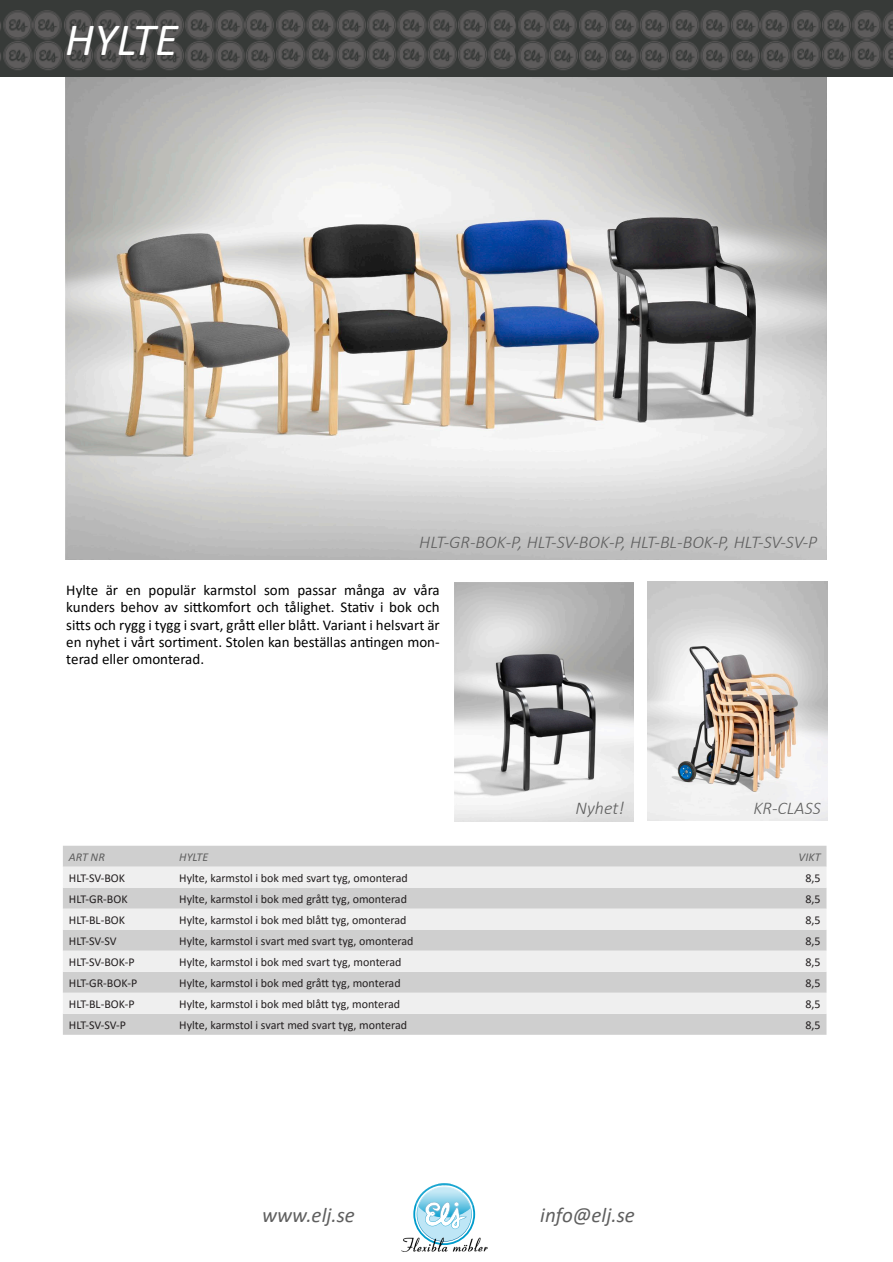
<style>
.page{position:relative;width:893px;height:1262px;background:#fff}
.page>*{position:absolute;margin:0;border:0;box-sizing:border-box;transform-origin:0 0}
.t1{font:italic 46.5px "Calibri";color:#fff}
.Paragraph_Style_2{font:italic 21px "Calibri";color:#5f5f5f}
.Paragraph_Style_6{font:italic 300 18px "Calibri";color:#5f5f5f}
.Paragraph_Style_21{font:15px/17.2px "Calibri";color:#000;text-align:justify}
.Table_cell{font:12px "Calibri";color:#231f20}
.Table_right_column{font:12px "Calibri";color:#231f20}
.Table_cell-2{font:italic 12px "Calibri";color:#5f5f5f}
.Table_right_column-2{font:italic 12px "Calibri";color:#5f5f5f}
</style>
<div class="page">
<img style="left:65px;top:76px;width:761px;height:483px">
<img style="left:454px;top:582px;width:179px;height:240px">
<img style="left:647px;top:581px;width:180px;height:240px">
<div style="left:63px;top:845px;width:763px;height:189px;background:#cfcfcf"></div>
<svg style="left:63px;top:866px;width:763px;height:147px;fill:#efefef"></svg>
<img style="left:0;top:0;width:515px;height:76px">
<img style="left:515px;top:0;width:377px;height:76px">
<svg style="left:415px;top:1183px;width:58px;height:20px"></svg>
<img style="left:401px;top:1203px;width:87px;height:49px">
<p class="t1" style="left:65px;top:8px;width:114px">HYLTE</p>
<p class="Paragraph_Style_6" style="left:419px;top:530px;width:399px">HLT-GR-BOK-P, HLT-SV-BOK-P, HLT-BL-BOK-P, HLT-SV-SV-P</p>
<p class="Paragraph_Style_21" style="left:66px;top:581px;width:375px">Hylte är en populär karmstol som passar många av våra kunders behov av sittkomfort och tålighet. Stativ i bok och sitts och rygg i tygg i svart, grått eller blått. Variant i helsvart är en nyhet i vårt sortiment. Stolen kan beställas antingen mon&shy;terad eller omonterad.</p>
<p class="Paragraph_Style_6" style="left:575px;top:796px;width:50px">Nyhet!</p>
<p class="Paragraph_Style_6" style="left:753px;top:796px;width:69px">KR-CLASS</p>
<p class="Table_cell-2" style="left:69px;top:848px;width:37px">ART NR</p>
<p class="Table_cell-2" style="left:179px;top:848px;width:31px">HYLTE</p>
<p class="Table_right_column-2" style="left:798px;top:848px;width:23px">VIKT</p>
<p class="Table_cell" style="left:69px;top:869px;width:58px">HLT-SV-BOK</p>
<p class="Table_cell" style="left:179px;top:869px;width:230px">Hylte, karmstol i bok med svart tyg, omonterad</p>
<p class="Table_right_column" style="left:805px;top:869px;width:17px">8,5</p>
<p class="Table_cell" style="left:69px;top:890px;width:60px">HLT-GR-BOK</p>
<p class="Table_cell" style="left:179px;top:890px;width:229px">Hylte, karmstol i bok med grått tyg, omonterad</p>
<p class="Table_right_column" style="left:805px;top:890px;width:17px">8,5</p>
<p class="Table_cell" style="left:69px;top:911px;width:58px">HLT-BL-BOK</p>
<p class="Table_cell" style="left:179px;top:911px;width:229px">Hylte, karmstol i bok med blått tyg, omonterad</p>
<p class="Table_right_column" style="left:805px;top:911px;width:17px">8,5</p>
<p class="Table_cell" style="left:69px;top:932px;width:49px">HLT-SV-SV</p>
<p class="Table_cell" style="left:179px;top:932px;width:236px">Hylte, karmstol i svart med svart tyg, omonterad</p>
<p class="Table_right_column" style="left:805px;top:932px;width:17px">8,5</p>
<p class="Table_cell" style="left:69px;top:953px;width:67px">HLT-SV-BOK-P</p>
<p class="Table_cell" style="left:179px;top:953px;width:224px">Hylte, karmstol i bok med svart tyg, monterad</p>
<p class="Table_right_column" style="left:805px;top:953px;width:17px">8,5</p>
<p class="Table_cell" style="left:69px;top:974px;width:70px">HLT-GR-BOK-P</p>
<p class="Table_cell" style="left:179px;top:974px;width:223px">Hylte, karmstol i bok med grått tyg, monterad</p>
<p class="Table_right_column" style="left:805px;top:974px;width:17px">8,5</p>
<p class="Table_cell" style="left:69px;top:995px;width:67px">HLT-BL-BOK-P</p>
<p class="Table_cell" style="left:179px;top:995px;width:222px">Hylte, karmstol i bok med blått tyg, monterad</p>
<p class="Table_right_column" style="left:805px;top:995px;width:17px">8,5</p>
<p class="Table_cell" style="left:69px;top:1016px;width:59px">HLT-SV-SV-P</p>
<p class="Table_cell" style="left:179px;top:1016px;width:229px">Hylte, karmstol i svart med svart tyg, monterad</p>
<p class="Table_right_column" style="left:805px;top:1016px;width:17px">8,5</p>
<p class="Paragraph_Style_2" style="left:262px;top:1200px;width:94px">www.elj.se</p>
<p class="Paragraph_Style_2" style="left:540px;top:1200px;width:96px">info@elj.se</p>
</div>
